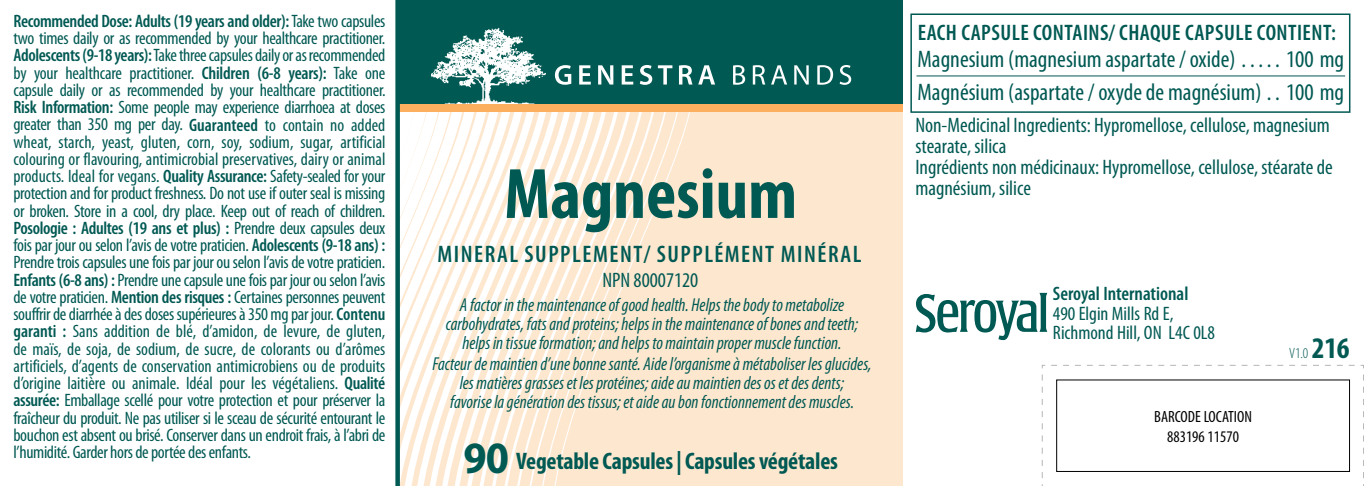
<style>
.page{position:relative;width:1364px;height:486px;background:#fff}
.page>*{position:absolute;margin:0;border:0;box-sizing:border-box;transform-origin:0 0}
.t1{font:700 condensed 72px "Myriad Pro";color:#005953}
.t2{font:condensed 24px/32.7px "Myriad Pro";color:#005953;text-align:right}
.t3{font:700 condensed 24px "Myriad Pro";letter-spacing:-.01em;color:#005953}
.t4{font:600 condensed 24px "Myriad Pro";letter-spacing:.065em;color:#005953}
.t5{font:600 condensed 22.5px "Myriad Pro";letter-spacing:.02em;color:#005953}
.t6{font:condensed 21px/21px "Myriad Pro";color:#005953}
.t7{font:condensed 19.5px/19.5px "Myriad Pro";color:#005953}
.t8{font:600 condensed 19.5px "Myriad Pro";color:#005953}
.t9{font:italic condensed 18.6px/19.2px "Myriad Pro";color:#005953;text-align:center;scale:.95 1}
.t10{font:condensed 18px/17.1px "Myriad Pro";letter-spacing:-.02em;color:#005953;text-align:justify}
.t11{font:condensed 16.2px/19.5px "Myriad Pro";color:#000;text-align:center}
.t12{font:300 condensed 15px "Myriad Pro";color:#005953}
.s1{font-weight:600}
.s2{font-stretch:semi-condensed;font-size:45px}
.s3{font-weight:700;font-size:30px}
</style>
<div class="page">
<div style="left:910px;top:14px;width:440px;height:99px;background:#fff;border:2px solid #005953"></div>
<hr style="left:916px;top:75px;width:429px;height:1px;background:#005953">
<div style="left:396px;top:106px;width:506px;height:380px;background:#fee7cf"></div>
<svg style="left:400px;top:112px;width:290px;height:374px"></svg>
<div style="left:396px;top:0;width:506px;height:110px;background:#005953"></div>
<img style="left:431px;top:27px;width:115px;height:77px">
<svg style="left:555px;top:65px;width:16px;height:20px"></svg>
<svg style="left:579px;top:65px;width:12px;height:20px"></svg>
<svg style="left:598px;top:65px;width:15px;height:20px"></svg>
<svg style="left:621px;top:65px;width:12px;height:20px"></svg>
<svg style="left:640px;top:65px;width:12px;height:20px"></svg>
<svg style="left:658px;top:65px;width:14px;height:20px"></svg>
<svg style="left:679px;top:65px;width:13px;height:20px"></svg>
<svg style="left:698px;top:65px;width:17px;height:20px"></svg>
<svg style="left:733px;top:65px;width:12px;height:20px"></svg>
<svg style="left:753px;top:65px;width:12px;height:20px"></svg>
<svg style="left:771px;top:65px;width:16px;height:20px"></svg>
<svg style="left:794px;top:65px;width:14px;height:20px"></svg>
<svg style="left:817px;top:65px;width:16px;height:20px"></svg>
<svg style="left:839px;top:65px;width:12px;height:20px"></svg>
<div style="left:396px;top:104px;width:506px;height:8px;background:#fbaf5f"></div>
<div style="left:395px;top:0;width:5px;height:486px;background:#005953"></div>
<svg style="left:915px;top:293px;width:132px;height:47px"></svg>
<svg style="left:1041px;top:365px;width:323px;height:121px"></svg>
<div style="left:1056px;top:380px;width:293px;height:91px;background:#fff"></div>
<div style="left:1056px;top:380px;width:293px;height:92px;border:1px solid #000"></div>
<p class="t10" style="left:13px;top:12px;width:374px"><span class="s1">Recommended Dose: Adults (19 years and older):</span> Take two capsules two times daily or as recommended by your healthcare practitioner.<br><span class="s1">Adolescents (9-18 years):</span> Take three capsules daily or as recommended by your healthcare practitioner. <span class="s1">Children (6-8 years):</span> Take one capsule daily or as recommended by your healthcare practitioner.<br><span class="s1">Risk Information:</span> Some people may experience diarrhoea at doses greater than 350 mg per day. <span class="s1">Guaranteed</span> to contain no added wheat, starch, yeast, gluten, corn, soy, sodium, sugar, artificial colouring or flavouring, antimicrobial preservatives, dairy or animal products. Ideal for vegans. <span class="s1">Quality Assurance:</span> Safety-sealed for your protection and for product freshness. Do not use if outer seal is missing or broken. Store in a cool, dry place. Keep out of reach of children.<br><span class="s1">Posologie : Adultes (19 ans et plus) :</span> Prendre deux capsules deux fois par jour ou selon l’avis de votre praticien. <span class="s1">Adolescents (9-18 ans) :<br></span>Prendre trois capsules une fois par jour ou selon l’avis de votre praticien.<br><span class="s1">Enfants (6-8 ans) :</span> Prendre une capsule une fois par jour ou selon l’avis de votre praticien. <span class="s1">Mention des risques :</span> Certaines personnes peuvent souffrir de diarrhée à des doses supérieures à 350 mg par jour. <span class="s1">Contenu garanti :</span> Sans addition de blé, d’amidon, de levure, de gluten, de maïs, de soja, de sodium, de sucre, de colorants ou d’arômes artificiels, d’agents de conservation antimicrobiens ou de produits d’origine laitière ou animale. Idéal pour les végétaliens. <span class="s1">Qualité assurée:</span> Emballage scellé pour votre protection et pour préserver la fraîcheur du produit. Ne pas utiliser si le sceau de sécurité entourant le bouchon est absent ou brisé. Conserver dans un endroit frais, à l’abri de l’humidité. Garder hors de portée des enfants.</p>
<h1 class="t1" style="left:504px;top:149px;width:294px">Magnesium</h1>
<h2 class="t4" style="left:437px;top:241px;width:28px">Minera</h2>
<h2 class="t4" style="left:509px;top:241px;width:86px">l supplement</h2>
<h2 class="t4" style="left:644px;top:241px;width:94px">/ supplÉment</h2>
<h2 class="t4" style="left:780px;top:241px;width:59px">MinÉraL</h2>
<p class="t6" style="left:602px;top:269px;width:97px">NPN 80007120</p>
<p class="t9" style="left:446px;top:295px;width:435px">A factor in the maintenance of good health. Helps the body to metabolize carbohydrates, fats and proteins; helps in the maintenance of bones and teeth; helps in tissue formation; and helps to maintain proper muscle function.</p>
<p class="t9" style="left:432px;top:354px;width:463px">Facteur de maintien d’une bonne santé. Aide l’organisme à métaboliser les glucides, les matières grasses et les protéines; aide au maintien des os et des dents;<br>favorise la génération des tissus; et aide au bon fonctionnement des muscles.</p>
<h2 class="t3" style="left:463px;top:446px;width:376px"><span class="s2">90</span> Vegetable Capsules | Capsules végétales</h2>
<p class="t5" style="left:917px;top:20px;width:350px">Each Capsule CONTAINS/ Chaque Capsule contient</p>
<p class="t5" style="left:1331px;top:20px;width:6px">:</p>
<h2 class="t2" style="left:917px;top:42px;width:323px">Magnesium (magnesium aspartate / oxide) ......</h2>
<h2 class="t2" style="left:917px;top:42px;width:428px">100 mg<br>Magnésium (aspartate / oxyde de magnésium) ... 100 mg</h2>
<p class="t6" style="left:915px;top:115px;width:419px">Non-Medicinal Ingredients: Hypromellose, cellulose, magnesium stearate, silica<br>Ingrédients non médicinaux: Hypromellose, cellulose, stéarate de magnésium, silice</p>
<p class="t8" style="left:1052px;top:283px;width:137px">Seroyal International</p>
<p class="t7" style="left:1052px;top:303px;width:164px">490 Elgin Mills Rd E,<br>Richmond Hill, ON L4C 0L8</p>
<p class="t11" style="left:1154px;top:407px;width:99px">BARCODE LOCATION<br>883196 11570</p>
<p class="t12" style="left:1289px;top:344px;width:62px">V1.0 <span class="s3">216</span></p>
</div>
